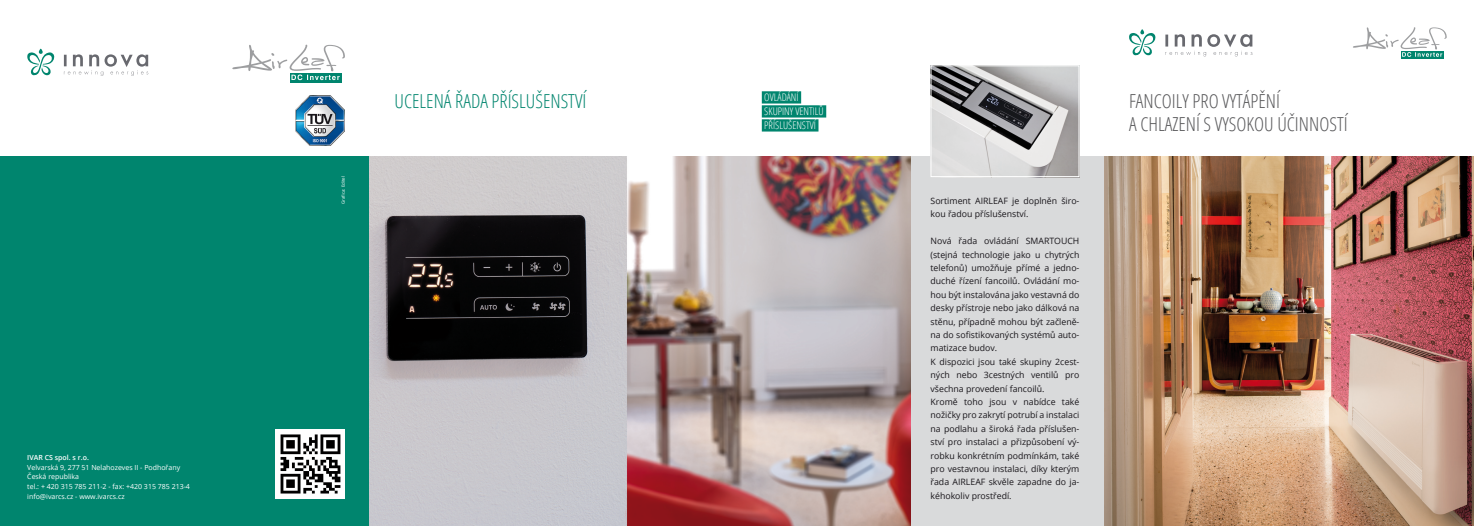
<style>
.page{position:relative;width:1474px;height:526px;background:#fff}
.page>*{position:absolute;margin:0;border:0;box-sizing:border-box;transform-origin:0 0}
.t1{font:300 condensed 19.25px/23.1px "Open Sans";color:#58585a}
.t2{font:300 condensed 19.25px "Open Sans";color:#00856e}
.t3{font:300 condensed 10.5px/14px "Open Sans";color:#fff}
.t4{font:8.75px/13.4px "Open Sans";color:#1a171c}
.t5{font:7px/9.6px "Open Sans";color:#fff}
.t6{font:600 7px "Open Sans";color:#fff}
.t7{font:4.38px "Open Sans";color:#fff}
</style>
<div class="page">
<div style="left:734px;top:156px;width:370px;height:370px;background:#d9dadb"></div>
<img style="left:1104px;top:156px;width:369px;height:370px">
<svg style="left:1165px;top:34px;width:87px;height:22px"></svg>
<svg style="left:1129px;top:29px;width:27px;height:27px"></svg>
<div style="left:0;top:156px;width:370px;height:370px;background:#00856e"></div>
<svg style="left:64px;top:54px;width:84px;height:22px"></svg>
<svg style="left:27px;top:49px;width:28px;height:27px"></svg>
<div style="left:1401px;top:51px;width:42px;height:8px;background:#00856e"></div>
<svg style="left:1353px;top:27px;width:93px;height:30px"></svg>
<img style="left:295px;top:96px;width:50px;height:49px">
<img style="left:370px;top:156px;width:540px;height:370px">
<div style="left:761px;top:91px;width:40px;height:13px;background:#00856e"></div>
<div style="left:761px;top:105px;width:65px;height:13px;background:#00856e"></div>
<div style="left:761px;top:119px;width:57px;height:13px;background:#00856e"></div>
<img style="left:932px;top:67px;width:145px;height:108px">
<div style="left:930px;top:65px;width:149px;height:112px;border:1px solid #fff"></div>
<div style="left:290px;top:73px;width:52px;height:9px;background:#00856e"></div>
<svg style="left:232px;top:45px;width:113px;height:35px"></svg>
<img style="left:275px;top:429px;width:70px;height:70px">
<p class="t6" style="left:27px;top:453px;width:63px">IVAR CS spol. s r.o.</p>
<p class="t5" style="left:27px;top:462px;width:164px">Velvarská 9, 277 51 Nelahozeves II - Podhořany Česká republika<br>tel.: + 420 315 785 211-2 - fax: +420 315 785 213-4 info@ivarcs.cz - www.ivarcs.cz</p>
<p class="t7" style="left:340px;top:204px;width:30px;rotate:-90deg">Grafica: Editel</p>
<h1 class="t2" style="left:394px;top:88px;width:193px">UCELENÁ ŘADA PŘÍSLUŠENSTVÍ</h1>
<p class="t3" style="left:764px;top:90px;width:61px">OVLÁDÁNÍ<br>SKUPINY VENTILŮ<br>PŘÍSLUŠENSTVÍ</p>
<p class="t4" style="left:930px;top:194px;width:150px">Sortiment AIRLEAF je doplněn širo&shy;kou řadou příslušenství.</p>
<p class="t4" style="left:930px;top:234px;width:150px">Nová řada ovládání SMARTOUCH (stejná technologie jako u chytrých telefonů) umožňuje přímé a jedno&shy;duché řízení fancoilů. Ovládání mo&shy;hou být instalována jako vestavná do desky přístroje nebo jako dálková na stěnu, případně mohou být začleně&shy;na do sofistikovaných systémů auto&shy;matizace budov.<br>K dispozici jsou také skupiny 2cest&shy;ných nebo 3cestných ventilů pro všechna provedení fancoilů.<br>Kromě toho jsou v nabídce také nožičky pro zakrytí potrubí a instalaci na podlahu a široká řada příslušen&shy;ství pro instalaci a přizpůsobení vý&shy;robku konkrétním podmínkám, také pro vestavnou instalaci, díky kterým řada AIRLEAF skvěle zapadne do ja&shy;kéhokoliv prostředí.</p>
<h1 class="t1" style="left:1129px;top:89px;width:220px">FANCOILY PRO VYTÁPĚNÍ<br>A CHLAZENÍ S VYSOKOU ÚČINNOSTÍ</h1>
</div>
